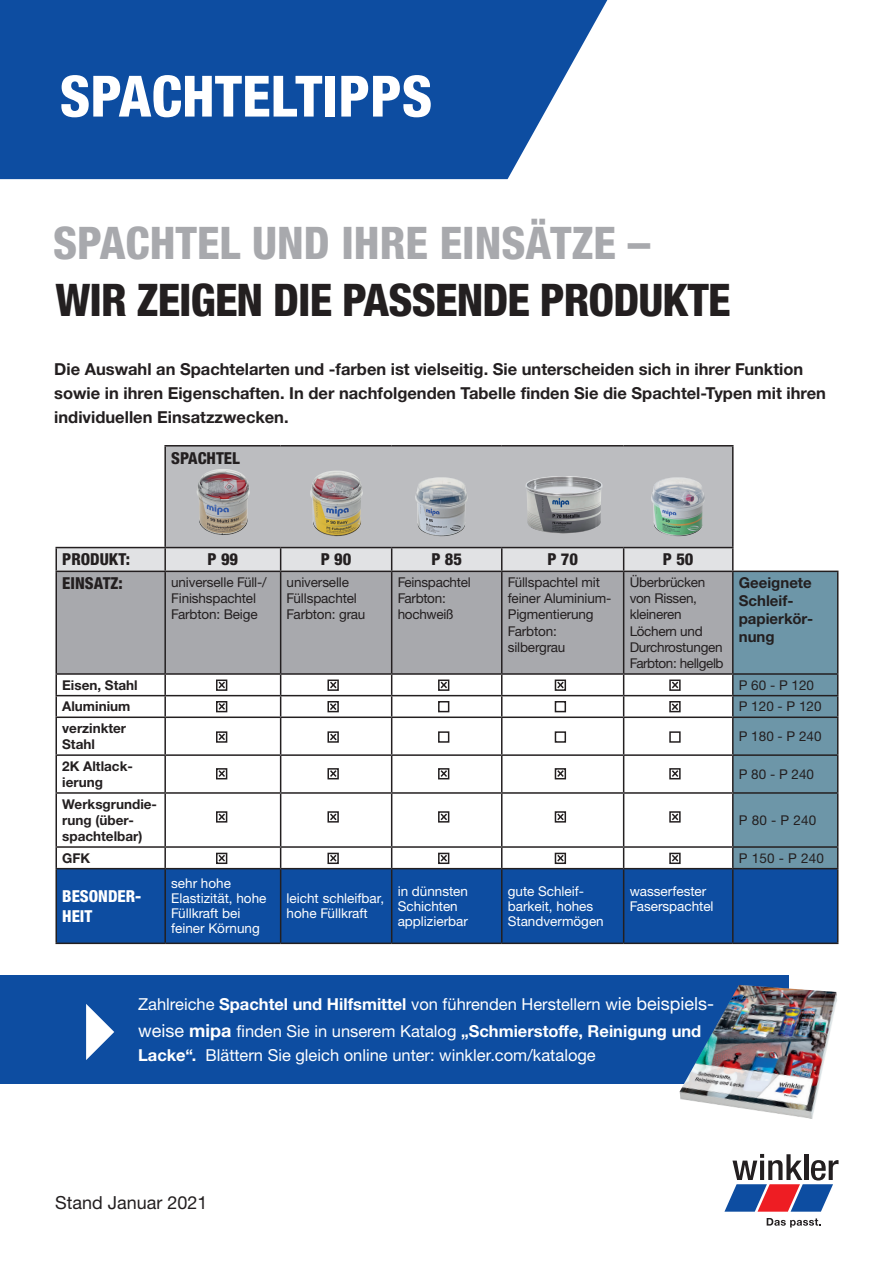
<style>
.page{position:relative;width:893px;height:1263px;background:#fff}
.page>*{position:absolute;margin:0;border:0;box-sizing:border-box;transform-origin:0 0}
.t1{font:800 condensed 57px "Helvetica Neue LTW1 G";color:#fff}
.t2{font:800 condensed 45px "Helvetica Neue LTW1 G";letter-spacing:-.02em;color:#231f20}
.t3{font:800 condensed 45px "Helvetica Neue LTW1 G";color:#a8a9ad}
.t4{font:18px "Helvetica Neue LTW1 G";color:#231f20}
.t5{font:700 16.5px/24px "Helvetica Neue LTW1 G";color:#231f20}
.t6{font:16.5px/27px "Helvetica Neue LTW1 G";color:#fff}
.t7{font:800 condensed 16.5px "Helvetica Neue LTW1 G";color:#231f20}
.t8{font:800 condensed 16.5px/19.8px "Helvetica Neue LTW1 G";color:#fff}
.t9{font:700 15px/18px "Helvetica Neue LTW1 G";color:#231f20}
.t10{font:13.5px/16.2px "Helvetica Neue LTW1 G";letter-spacing:-.01em;color:#231f20}
.t11{font:13.5px/15px "Helvetica Neue LTW1 G";color:#fff}
.t12{font:700 13.5px/16.2px "Helvetica Neue LTW1 G";color:#231f20}
.s1{font-weight:700}
.s2{font-size:18px}
.s3{font-weight:700;font-size:18px}
</style>
<div class="page">
<svg style="left:0;top:0;width:607px;height:179px;background:#205ba8"></svg>
<div style="left:165px;top:446px;width:568px;height:102px;background:#bcbdc0"></div>
<div style="left:57px;top:869px;width:780px;height:73px;background:#0d4da1"></div>
<hr style="left:55px;top:572px;width:2px;height:101px;background:#231f20">
<hr style="left:55px;top:673px;width:110px;height:2px;background:#231f20">
<hr style="left:55px;top:675px;width:2px;height:20px;background:#231f20">
<hr style="left:55px;top:695px;width:110px;height:1px;background:#231f20">
<hr style="left:55px;top:696px;width:2px;height:20px;background:#231f20">
<hr style="left:55px;top:716px;width:110px;height:2px;background:#231f20">
<hr style="left:55px;top:718px;width:2px;height:36px;background:#231f20">
<hr style="left:55px;top:754px;width:110px;height:2px;background:#231f20">
<hr style="left:55px;top:756px;width:2px;height:36px;background:#231f20">
<hr style="left:55px;top:792px;width:110px;height:2px;background:#231f20">
<hr style="left:55px;top:794px;width:2px;height:52px;background:#231f20">
<hr style="left:55px;top:846px;width:110px;height:2px;background:#231f20">
<hr style="left:55px;top:848px;width:2px;height:20px;background:#231f20">
<hr style="left:55px;top:868px;width:110px;height:1px;background:#231f20">
<hr style="left:55px;top:869px;width:2px;height:73px;background:#231f20">
<hr style="left:164px;top:869px;width:2px;height:73px;background:#231f20">
<hr style="left:280px;top:869px;width:1px;height:73px;background:#231f20">
<hr style="left:391px;top:869px;width:1px;height:73px;background:#231f20">
<hr style="left:501px;top:869px;width:1px;height:73px;background:#231f20">
<hr style="left:623px;top:869px;width:1px;height:73px;background:#231f20">
<hr style="left:732px;top:869px;width:2px;height:73px;background:#231f20">
<hr style="left:837px;top:869px;width:1px;height:73px;background:#231f20">
<hr style="left:55px;top:942px;width:110px;height:2px;background:#231f20">
<hr style="left:165px;top:942px;width:116px;height:2px;background:#231f20">
<hr style="left:281px;top:942px;width:111px;height:2px;background:#231f20">
<hr style="left:392px;top:942px;width:110px;height:2px;background:#231f20">
<hr style="left:502px;top:942px;width:122px;height:2px;background:#231f20">
<hr style="left:624px;top:942px;width:109px;height:2px;background:#231f20">
<hr style="left:733px;top:942px;width:105px;height:2px;background:#231f20">
<hr style="left:55px;top:547px;width:110px;height:1px;background:#231f20">
<hr style="left:55px;top:548px;width:2px;height:23px;background:#231f20">
<hr style="left:55px;top:571px;width:110px;height:1px;background:#231f20">
<hr style="left:164px;top:445px;width:117px;height:1px;background:#231f20">
<hr style="left:164px;top:446px;width:2px;height:101px;background:#231f20">
<hr style="left:281px;top:445px;width:111px;height:1px;background:#231f20">
<hr style="left:392px;top:445px;width:110px;height:1px;background:#231f20">
<hr style="left:502px;top:445px;width:122px;height:1px;background:#231f20">
<hr style="left:624px;top:445px;width:110px;height:1px;background:#231f20">
<hr style="left:732px;top:446px;width:2px;height:101px;background:#231f20">
<hr style="left:165px;top:547px;width:116px;height:1px;background:#231f20">
<hr style="left:281px;top:547px;width:111px;height:1px;background:#231f20">
<hr style="left:392px;top:547px;width:110px;height:1px;background:#231f20">
<hr style="left:502px;top:547px;width:122px;height:1px;background:#231f20">
<hr style="left:624px;top:547px;width:110px;height:1px;background:#231f20">
<img style="left:197px;top:469px;width:53px;height:66px">
<img style="left:310px;top:471px;width:53px;height:65px">
<img style="left:415px;top:477px;width:53px;height:59px">
<img style="left:525px;top:476px;width:78px;height:58px">
<img style="left:651px;top:477px;width:54px;height:59px">
<svg style="left:56px;top:548px;width:782px;height:321px"></svg>
<svg style="left:724px;top:1154px;width:114px;height:58px"></svg>
<svg style="left:767px;top:1218px;width:54px;height:9px"></svg>
<div style="left:0;top:975px;width:789px;height:109px;background:#0d4da1"></div>
<img style="left:680px;top:985px;width:157px;height:134px">
<svg style="left:86px;top:1004px;width:28px;height:56px"></svg>
<h1 class="t1" style="left:60px;top:61px;width:374px">SPACHTELTIPPS</h1>
<h2 class="t3" style="left:53px;top:216px;width:598px">SPACHTEL UND IHRE EINSÄTZE –</h2>
<h2 class="t2" style="left:55px;top:272px;width:677px">WIR ZEIGEN DIE PASSENDE PRODUKTE</h2>
<p class="t5" style="left:54px;top:357px;width:773px">Die Auswahl an Spachtelarten und -farben ist vielseitig. Sie unterscheiden sich in ihrer Funktion sowie in ihren Eigenschaften. In der nachfolgenden Tabelle finden Sie die Spachtel-Typen mit ihren individuellen Einsatzzwecken.</p>
<p class="t7" style="left:171px;top:448px;width:70px">SPACHTEL</p>
<p class="t7" style="left:62px;top:549px;width:69px">PRODUKT:</p>
<p class="t7" style="left:208px;top:549px;width:32px">P 99</p>
<p class="t7" style="left:321px;top:549px;width:32px">P 90</p>
<p class="t7" style="left:431px;top:549px;width:32px">P 85</p>
<p class="t7" style="left:547px;top:549px;width:32px">P 70</p>
<p class="t7" style="left:663px;top:549px;width:32px">P 50</p>
<p class="t7" style="left:62px;top:573px;width:62px">EINSATZ:</p>
<p class="t10" style="left:171px;top:574px;width:97px">universelle Füll-/<br>Finishspachtel<br>Farbton: Beige</p>
<p class="t10" style="left:287px;top:574px;width:80px">universelle<br>Füllspachtel<br>Farbton: grau</p>
<p class="t10" style="left:398px;top:574px;width:74px">Feinspachtel<br>Farbton: hochweiß</p>
<p class="t10" style="left:508px;top:574px;width:105px">Füllspachtel mit feiner Aluminium-<br>Pigmentierung<br>Farbton: silbergrau</p>
<p class="t10" style="left:630px;top:574px;width:95px">Überbrücken von Rissen, kleineren<br>Löchern und<br>Durchrostungen<br>Farbton: hellgelb</p>
<p class="t9" style="left:739px;top:574px;width:76px">Geeignete<br>Schleif&shy;papierkör&shy;nung</p>
<p class="t12" style="left:62px;top:677px;width:77px">Eisen, Stahl</p>
<p class="t10" style="left:739px;top:677px;width:77px">P 60 - P 120</p>
<p class="t12" style="left:62px;top:698px;width:70px">Aluminium</p>
<p class="t10" style="left:739px;top:698px;width:84px">P 120 - P 120</p>
<p class="t12" style="left:62px;top:720px;width:65px">verzinkter<br>Stahl</p>
<p class="t10" style="left:739px;top:728px;width:84px">P 180 - P 240</p>
<p class="t12" style="left:62px;top:758px;width:72px">2K Altlack&shy;ierung</p>
<p class="t10" style="left:739px;top:766px;width:77px">P 80 - P 240</p>
<p class="t12" style="left:62px;top:796px;width:96px">Werksgrundie&shy;rung (über&shy;spachtelbar)</p>
<p class="t10" style="left:739px;top:812px;width:79px">P 80 - P 240</p>
<p class="t12" style="left:62px;top:850px;width:29px">GFK</p>
<p class="t10" style="left:739px;top:850px;width:87px">P 150 - P 240</p>
<p class="t8" style="left:62px;top:886px;width:81px">BESONDER-<br>HEIT</p>
<p class="t11" style="left:171px;top:876px;width:97px">sehr hohe<br>Elastizität, hohe<br>Füllkraft bei feiner Körnung</p>
<p class="t11" style="left:287px;top:891px;width:99px">leicht schleifbar, hohe Füllkraft</p>
<p class="t11" style="left:398px;top:883px;width:72px">in dünnsten<br>Schichten applizierbar</p>
<p class="t11" style="left:508px;top:883px;width:97px">gute Schleif&shy;barkeit, hohes<br>Standvermögen</p>
<p class="t11" style="left:630px;top:883px;width:85px">wasserfester<br>Faserspachtel</p>
<p class="t6" style="left:138px;top:990px;width:577px">Zahlreiche <span class="s1">Spachtel und Hilfsmittel</span> von führenden Herstellern w<span class="s2">ie beispiels&shy;weise</span> <span class="s3">mipa</span> finden Sie in unserem Katalog <span class="s1">„Schmierstoffe, Reinigung und</span></p>
<p class="t6" style="left:138px;top:1041px;width:459px"><span class="s1">Lacke“.</span> Blättern Sie gleich online unter: winkler.com/kataloge</p>
<h3 class="t4" style="left:55px;top:1191px;width:154px">Stand Januar 2021</h3>
</div>
